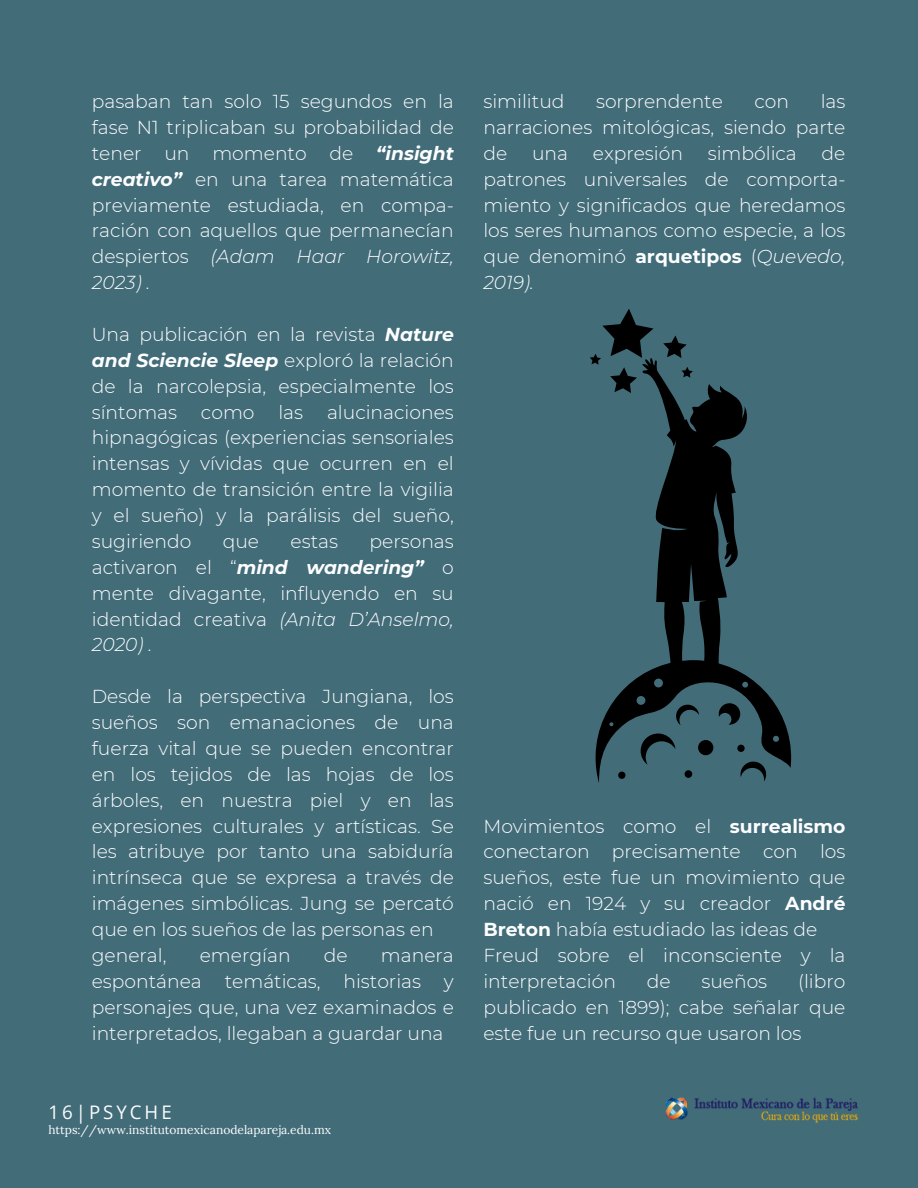
<style>
.page{position:relative;width:918px;height:1188px;background:#436c79}
.page>*{position:absolute;margin:0;border:0;box-sizing:border-box;transform-origin:0 0}
.t1{font:300 18.75px/25.8px "Montserrat";color:#fdfeff;text-align:justify}
.t2{font:18.75px "Open Sans";letter-spacing:.16em;color:#fdfeff}
.t3{font:12px "Lora";color:#fdfeff}
.s1{font-weight:700;font-style:italic}
.s2{font-style:italic}
.s3{font-weight:700}
</style>
<div class="page">
<img style="left:665px;top:1097px;width:193px;height:26px">
<svg style="left:590px;top:309px;width:202px;height:474px"></svg>
<h2 class="t1" style="left:92px;top:88px;width:364px">pasaban tan solo 15 segundos en la fase N1 triplicaban su probabilidad de tener un momento de <span class="s1">“insight creativo”</span> en una tarea matemática previamente estudiada, en compa&shy;ración con aquellos que permanecían despiertos <span class="s2">(Adam Haar Horowitz, 2023) .</span></h2>
<h2 class="t1" style="left:92px;top:321px;width:364px">Una publicación en la revista <span class="s1">Nature and Sciencie Sleep</span> exploró la relación de la narcolepsia, especialmente los síntomas</h2>
<h2 class="t1" style="left:92px;top:399px;width:364px;text-indent:235px">alucinaciones hipnagógicas (experiencias sensoriales intensas y vívidas que ocurren en el momento de transición entre la vigilia y el sueño) y la parálisis del sueño, sugiriendo</h2>
<h2 class="t1" style="left:201px;top:399px;width:55px">como</h2>
<h2 class="t1" style="left:278px;top:399px;width:26px">las</h2>
<h2 class="t1" style="left:223px;top:528px;width:38px">que</h2>
<h2 class="t1" style="left:291px;top:528px;width:49px">estas</h2>
<h2 class="t1" style="left:92px;top:528px;width:364px;text-indent:278px">personas activaron el “<span class="s1">mind wandering”</span> o mente divagante, influyendo en su identidad creativa <span class="s2">(Anita D’Anselmo, 2020) .</span></h2>
<p class="t1" style="left:92px;top:684px;width:364px;text-align:left">Desde la perspectiva Jungiana, los sueños son emanaciones de una fuerza vital que se pueden encontrar en los tejidos de las hojas de los á rboles, en nuestra piel y en las expresiones culturales y artísticas. Se les atribuye por tanto una sabiduría intrínseca que se expresa a través de imágenes simbólicas. Jung se percató que en los sueños de las personas en general,</p>
<p class="t1" style="left:200px;top:942px;width:92px">emergían</p>
<p class="t1" style="left:324px;top:942px;width:25px">de</p>
<p class="t1" style="left:92px;top:942px;width:364px;text-indent:289px">manera espontánea temáticas, historias y personajes que, una vez examinados e interpretados, llegaban a guardar una</p>
<h2 class="t2" style="left:48px;top:1099px;width:125px">16|PSYCHE</h2>
<h2 class="t3" style="left:48px;top:1121px;width:284px">https://www.institutomexicanodelapareja.edu.mx</h2>
<h2 class="t1" style="left:483px;top:88px;width:83px">similitud</h2>
<h2 class="t1" style="left:596px;top:88px;width:128px">sorprendente</h2>
<h2 class="t1" style="left:755px;top:88px;width:36px">con</h2>
<h2 class="t1" style="left:483px;top:88px;width:364px;text-indent:337px">las narraciones mitológicas, siendo parte de</h2>
<h2 class="t1" style="left:483px;top:140px;width:364px;text-indent:338px">de patrones universales de comporta&shy;miento y significados que heredamos los seres humanos como especie, a los que denominó <span class="s3">arquetipos</span> (<span class="s2">Quevedo, 2019).</span></h2>
<h2 class="t1" style="left:532px;top:140px;width:38px">una</h2>
<h2 class="t1" style="left:593px;top:140px;width:92px">expresión</h2>
<h2 class="t1" style="left:708px;top:140px;width:91px">simbólica</h2>
<h1 class="t1" style="left:483px;top:813px;width:364px;text-align:left">Movimientos como el <span class="s3">surrealismo </span>conectaron precisamente con los sueños, este fue un movimiento que nació en 1924 y su creador <span class="s3">André<br>Breton</span> había estudiado las ideas de<br>Freud sobre el inconsciente y la interpretación</h1>
<h1 class="t1" style="left:483px;top:968px;width:364px;text-indent:315px">(libro publicado en 1899); cabe señalar que este fue un recurso que usaron los</h1>
<h1 class="t1" style="left:647px;top:968px;width:25px">de</h1>
<h1 class="t1" style="left:701px;top:968px;width:67px">sueños</h1>
</div>
